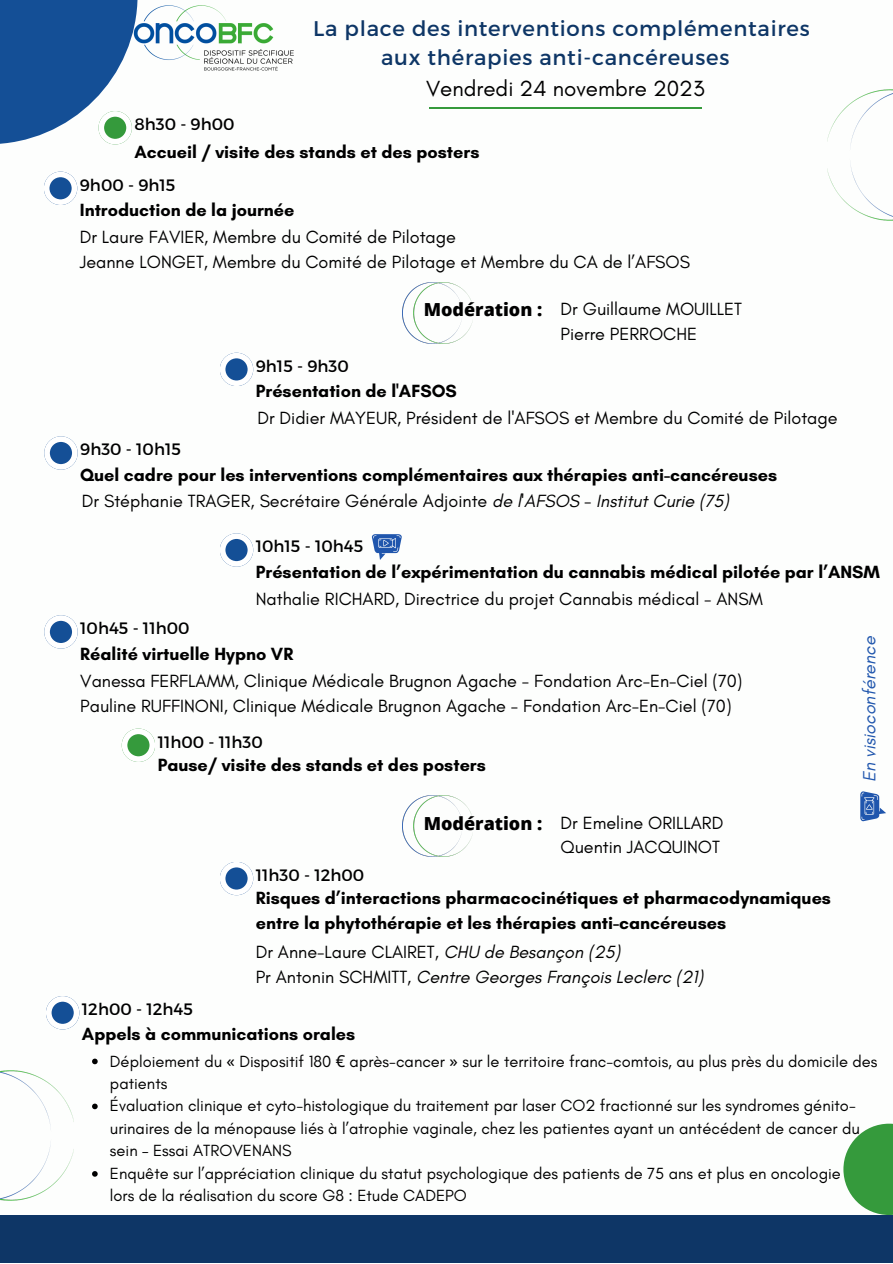
<style>
.page{position:relative;width:893px;height:1264px;background:#fff}
.page>*{position:absolute;margin:0;border:0;box-sizing:border-box;transform-origin:0 0}
.t1{font:22.35px "Glacial Indifference";color:#000}
.t2{font:21.15px/28.8px "Montserrat";letter-spacing:.035em;color:#0e3666;text-align:center}
.t3{font:18px "Glacial Indifference";color:#000}
.t4{font:700 18px/24.8px "Glacial Indifference";color:#000}
.t5{font:italic 18px "Glacial Indifference";color:#000}
.t6{font:800 18px "Open Sans";color:#000}
.t7{font:italic 18px "Glacial Indifference";color:#2056ad}
.t8{font:16.5px/22.5px "Glacial Indifference";color:#000}
.t9{font:16.5px "Montserrat";color:#000}
.s1{font-style:italic}
.s2{font-style:normal}
.s3{font-family:"Noto Sans"}
</style>
<div class="page">
<div style="left:0;top:1214px;width:892px;height:48px;background:#0e3666"></div>
<svg style="left:0;top:0;width:122px;height:144px;background:#3367a4"></svg>
<img style="left:827px;top:90px;width:65px;height:130px">
<img style="left:122px;top:0;width:172px;height:71px">
<svg style="left:843px;top:1123px;width:49px;height:91px;fill:#359a3c"></svg>
<svg style="left:98px;top:111px;width:34px;height:33px"></svg>
<svg style="left:44px;top:172px;width:33px;height:33px"></svg>
<svg style="left:220px;top:353px;width:33px;height:33px"></svg>
<div style="left:44px;top:436px;width:34px;height:34px;background:#c9d6e6;border-radius:50%"></div>
<svg style="left:44px;top:436px;width:34px;height:33px"></svg>
<svg style="left:220px;top:862px;width:33px;height:33px"></svg>
<svg style="left:122px;top:728px;width:33px;height:34px"></svg>
<img style="left:402px;top:282px;width:71px;height:61px">
<svg style="left:46px;top:996px;width:33px;height:33px"></svg>
<svg style="left:92px;top:1058px;width:6px;height:6px"></svg>
<svg style="left:92px;top:1103px;width:6px;height:6px"></svg>
<svg style="left:92px;top:1171px;width:6px;height:5px"></svg>
<svg style="left:220px;top:533px;width:33px;height:33px"></svg>
<svg style="left:371px;top:534px;width:31px;height:26px"></svg>
<hr style="left:429px;top:107px;width:272px;height:2px;background:#359a3c">
<img style="left:0;top:1070px;width:73px;height:130px">
<svg style="left:44px;top:615px;width:34px;height:33px"></svg>
<img style="left:402px;top:795px;width:71px;height:61px">
<svg style="left:860px;top:791px;width:26px;height:30px"></svg>
<p class="t2" style="left:313px;top:13px;width:498px">La place des interventions complémentaires aux thérapies anti-cancéreuses</p>
<p class="t1" style="left:426px;top:75px;width:280px">Vendredi 24 novembre 2023</p>
<p class="t9" style="left:134px;top:114px;width:102px">8h30 - 9h00</p>
<p class="t4" style="left:134px;top:139px;width:346px">Accueil / visite des stands et des posters</p>
<p class="t9" style="left:80px;top:174px;width:97px">9h00 - 9h15</p>
<p class="t4" style="left:80px;top:197px;width:216px">Introduction de la journée</p>
<p class="t3" style="left:80px;top:226px;width:377px">Dr Laure FAVIER, Membre du Comité de Pilotage</p>
<p class="t3" style="left:80px;top:251px;width:611px">Jeanne LONGET, Membre du Comité de Pilotage et Membre du CA de l’AFSOS</p>
<p class="t6" style="left:423px;top:297px;width:120px">Modération :</p>
<p class="t3" style="left:560px;top:298px;width:183px">Dr Guillaume MOUILLET</p>
<p class="t3" style="left:560px;top:323px;width:138px">Pierre PERROCHE</p>
<p class="t9" style="left:256px;top:355px;width:95px">9h15 - 9h30</p>
<p class="t4" style="left:256px;top:378px;width:203px">Présentation de l'AFSOS</p>
<p class="t3" style="left:257px;top:407px;width:581px">Dr Didier MAYEUR, Président de l'AFSOS et Membre du Comité de Pilotage</p>
<p class="t9" style="left:80px;top:439px;width:102px">9h30 - 10h15</p>
<p class="t4" style="left:80px;top:462px;width:698px">Quel cadre pour les interventions complémentaires aux thérapies anti-cancéreuses</p>
<p class="t3" style="left:82px;top:490px;width:648px">Dr Stéphanie TRAGER, Secrétaire Générale Adjointe <span class="s1">de l'AFSOS - Institut Curie (75)</span></p>
<p class="t9" style="left:256px;top:536px;width:109px">10h15 - 10h45</p>
<p class="t4" style="left:256px;top:559px;width:625px">Présentation de l’expérimentation du cannabis médical pilotée par l’ANSM</p>
<p class="t3" style="left:256px;top:588px;width:508px">Nathalie RICHARD, Directrice du projet Cannabis médical - ANSM</p>
<p class="t9" style="left:80px;top:617px;width:111px">10h45 - 11h00</p>
<p class="t4" style="left:80px;top:641px;width:214px">Réalité virtuelle Hypno VR</p>
<p class="t3" style="left:80px;top:669px;width:663px">Vanessa FERFLAMM, Clinique Médicale Brugnon Agache - Fondation Arc-En-Ciel (70)</p>
<p class="t3" style="left:80px;top:694px;width:652px">Pauline RUFFINONI, Clinique Médicale Brugnon Agache - Fondation Arc-En-Ciel (70)</p>
<p class="t9" style="left:158px;top:731px;width:107px">11h00 - 11h30</p>
<p class="t4" style="left:158px;top:752px;width:330px">Pause/ visite des stands et des posters</p>
<p class="t6" style="left:423px;top:810px;width:120px">Modération :</p>
<p class="t3" style="left:560px;top:811px;width:164px">Dr Emeline ORILLARD</p>
<p class="t3" style="left:560px;top:836px;width:161px">Quentin JACQUINOT</p>
<p class="t9" style="left:256px;top:864px;width:110px">11h30 - 12h00</p>
<p class="t4" style="left:256px;top:885px;width:576px">Risques d’interactions pharmacocinétiques et pharmacodynamiques entre la phytothérapie et les thérapies anti-cancéreuses</p>
<p class="t3" style="left:256px;top:941px;width:366px">Dr Anne-Laure CLAIRET, <span class="s1">CHU de Besançon (25)</span></p>
<p class="t5" style="left:256px;top:965px;width:449px"><span class="s2">Pr Antonin SCHMITT,</span> Centre Georges François Leclerc (21)</p>
<p class="t7" style="left:858px;top:781px;width:147px;rotate:-90deg">En visioconférence</p>
<p class="t9" style="left:82px;top:998px;width:112px">12h00 - 12h45</p>
<p class="t4" style="left:82px;top:1021px;width:275px">Appels à communications orales</p>
<p class="t8" style="left:110px;top:1049px;width:769px">Déploiement du <span class="s3">«</span> Dispositif 180 <span class="s3">€</span> après-cancer <span class="s3">»</span> sur le territoire franc-comtois, au plus près du domicile des patients</p>
<p class="t8" style="left:110px;top:1094px;width:751px">Évaluation clinique et cyto-histologique du traitement par laser CO2 fractionné sur les syndromes génito&shy;urinaires de la ménopause liés à l’atrophie vaginale, chez les patientes ayant un antécédent de cancer du sein – Essai ATROVENANS</p>
<p class="t8" style="left:110px;top:1161px;width:732px">Enquête sur l’appréciation clinique du statut psychologique des patients de 75 ans et plus en oncologie lors de la réalisation du score G8 : Etude CADEPO</p>
</div>
